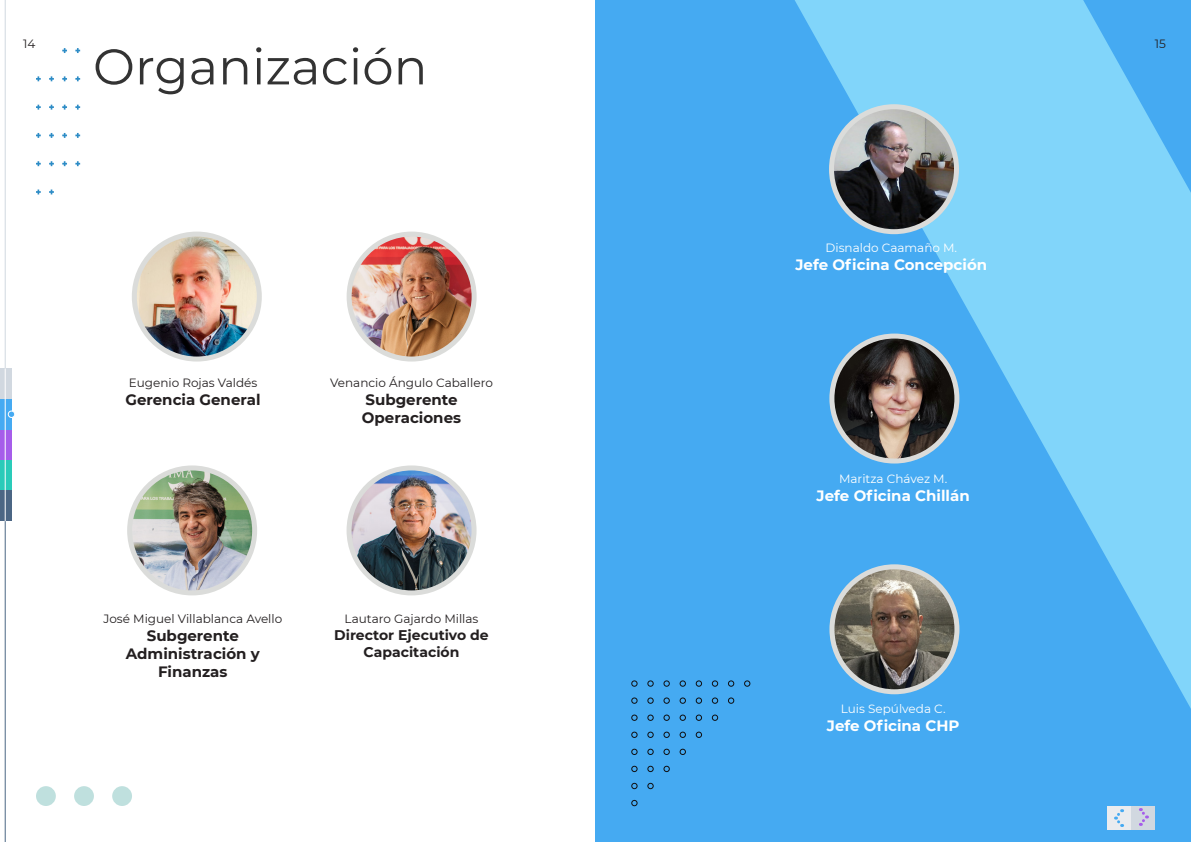
<style>
.page{position:relative;width:1191px;height:842px;background:#fff}
.page>*{position:absolute;margin:0;border:0;box-sizing:border-box;transform-origin:0 0}
.t1{font:50px "Montserrat";color:#333}
.t2{font:700 15px/18px "Montserrat";color:#231f20;text-align:center}
.Estilo_de_párrafo_1{font:700 15px "Montserrat";color:#fff}
.t3{font:700 14px/16.8px "Montserrat";color:#231f20;text-align:center}
.t4{font:12px "Montserrat";color:#231f20}
.t5{font:12px "Montserrat";color:#fff}
</style>
<div class="page">
<div style="left:596px;top:0;width:595px;height:842px;background:#45aaf2"></div>
<img style="left:134px;top:234px;width:125px;height:125px;border-radius:62px">
<div style="left:132px;top:232px;width:130px;height:129px;border:5px solid #dbdcda;border-radius:50%"></div>
<img style="left:349px;top:234px;width:125px;height:125px;border-radius:62px">
<div style="left:346px;top:232px;width:130px;height:129px;border:5px solid #dbdcda;border-radius:50%"></div>
<img style="left:130px;top:468px;width:125px;height:125px;border-radius:62px">
<div style="left:127px;top:465px;width:130px;height:130px;border:5px solid #dbdcda;border-radius:50%"></div>
<img style="left:349px;top:468px;width:125px;height:125px;border-radius:62px">
<div style="left:346px;top:465px;width:130px;height:130px;border:5px solid #dbdcda;border-radius:50%"></div>
<svg style="left:631px;top:680px;width:119px;height:126px"></svg>
<svg style="left:36px;top:190px;width:5px;height:4px"></svg>
<svg style="left:36px;top:161px;width:5px;height:5px"></svg>
<svg style="left:36px;top:133px;width:5px;height:5px"></svg>
<svg style="left:36px;top:105px;width:5px;height:5px"></svg>
<svg style="left:36px;top:76px;width:5px;height:5px"></svg>
<svg style="left:49px;top:190px;width:5px;height:4px"></svg>
<svg style="left:49px;top:161px;width:5px;height:5px"></svg>
<svg style="left:49px;top:133px;width:5px;height:5px"></svg>
<svg style="left:49px;top:105px;width:5px;height:5px"></svg>
<svg style="left:49px;top:76px;width:5px;height:5px"></svg>
<svg style="left:62px;top:161px;width:5px;height:5px"></svg>
<svg style="left:62px;top:133px;width:5px;height:5px"></svg>
<svg style="left:62px;top:105px;width:5px;height:5px"></svg>
<svg style="left:62px;top:76px;width:5px;height:5px"></svg>
<svg style="left:62px;top:48px;width:5px;height:5px"></svg>
<svg style="left:75px;top:161px;width:5px;height:5px"></svg>
<svg style="left:75px;top:133px;width:5px;height:5px"></svg>
<svg style="left:75px;top:105px;width:5px;height:5px"></svg>
<svg style="left:75px;top:76px;width:5px;height:5px"></svg>
<svg style="left:75px;top:48px;width:5px;height:5px"></svg>
<svg style="left:795px;top:0;width:396px;height:709px;fill:#81d5fa"></svg>
<img style="left:833px;top:336px;width:122px;height:125px">
<div style="left:829px;top:334px;width:130px;height:129px;border:5px solid #dbdcda;border-radius:50%"></div>
<img style="left:833px;top:567px;width:124px;height:125px">
<div style="left:829px;top:564px;width:130px;height:130px;border:5px solid #dbdcda;border-radius:50%"></div>
<img style="left:831px;top:107px;width:125px;height:123px">
<div style="left:829px;top:104px;width:130px;height:130px;border:5px solid #dbdcda;border-radius:50%"></div>
<div style="left:36px;top:786px;width:20px;height:20px;background:#bfe0de;border-radius:50%"></div>
<div style="left:74px;top:786px;width:20px;height:20px;background:#bfe0de;border-radius:50%"></div>
<div style="left:112px;top:786px;width:20px;height:20px;background:#bfe0de;border-radius:50%"></div>
<div style="left:1107px;top:806px;width:23px;height:23px;background:#eaecef"></div>
<div style="left:1131px;top:806px;width:24px;height:23px;background:#d1d8e0"></div>
<svg style="left:1114px;top:809px;width:10px;height:18px"></svg>
<svg style="left:1139px;top:808px;width:10px;height:18px"></svg>
<div style="left:0;top:368px;width:11px;height:31px;background:#d1d8e0"></div>
<div style="left:0;top:429px;width:11px;height:31px;background:#a65dea"></div>
<svg style="left:0;top:399px;width:11px;height:30px"></svg>
<div style="left:0;top:460px;width:11px;height:31px;background:#2acbb9"></div>
<div style="left:0;top:491px;width:11px;height:30px;background:#4b6684"></div>
<div style="left:8px;top:411px;width:7px;height:6px;background:#45aaf2;border-radius:50%"></div>
<div style="left:8px;top:411px;width:7px;height:7px;border:1px solid #fff;border-radius:50%"></div>
<hr style="left:5px;top:0;width:1px;height:368px;background:#d1d8e0">
<hr style="left:5px;top:521px;width:1px;height:321px;background:#4b6684">
<hr style="left:5px;top:368px;width:1px;height:153px;background:#fff">
<p class="t4" style="left:23px;top:35px;width:14px">14</p>
<p class="t4" style="left:1155px;top:35px;width:13px">15</p>
<p class="t1" style="left:93px;top:32px;width:336px">Organización</p>
<p class="t4" style="left:129px;top:374px;width:130px">Eugenio Rojas Valdés</p>
<p class="t2" style="left:125px;top:389px;width:137px">Gerencia General</p>
<p class="t4" style="left:330px;top:374px;width:164px">Venancio Ángulo Caballero</p>
<p class="t2" style="left:362px;top:389px;width:101px;text-align:left">Subgerente<br>Operaciones</p>
<p class="t4" style="left:103px;top:610px;width:180px">José Miguel Villablanca Avello</p>
<p class="t2" style="left:126px;top:626px;width:135px">Subgerente<br>Administración y<br>Finanzas</p>
<p class="t4" style="left:344px;top:610px;width:135px">Lautaro Gajardo Millas</p>
<p class="t3" style="left:334px;top:626px;width:156px">Director Ejecutivo de<br>Capacitación</p>
<p class="t5" style="left:825px;top:239px;width:133px">Disnaldo Caamaño M.</p>
<p class="Estilo_de_párrafo_1" style="left:795px;top:254px;width:193px">Jefe Oficina Concepción</p>
<p class="t5" style="left:839px;top:471px;width:110px">Maritza Chávez M.</p>
<p class="Estilo_de_párrafo_1" style="left:816px;top:485px;width:155px">Jefe Oficina Chillán</p>
<p class="t5" style="left:841px;top:701px;width:106px">Luis Sepúlveda C.</p>
<p class="Estilo_de_párrafo_1" style="left:827px;top:715px;width:134px">Jefe Oficina CHP</p>
</div>
